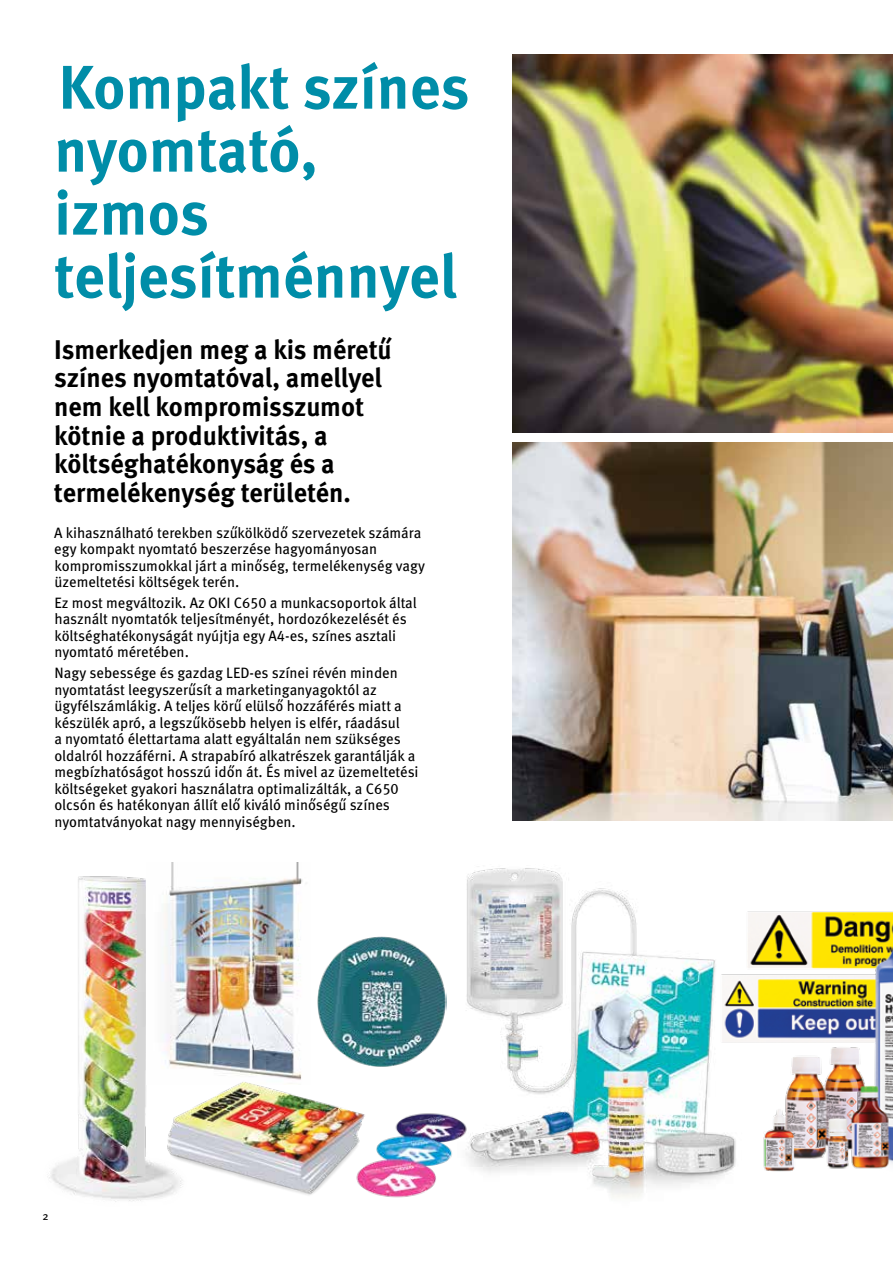
<style>
.page{position:relative;width:893px;height:1263px;background:#fff}
.page>*{position:absolute;margin:0;border:0;box-sizing:border-box;transform-origin:0 0}
.t1{font:700 61.5px/63px "Meta Pro";color:#008da8}
.t2{font:700 27px/28.5px "Meta Pro";color:#000;scale:.96 1}
.t3{font:15px/16.5px "Meta Pro";letter-spacing:-.005em;color:#000}
.t4{font:11.25px "Meta Pro";color:#000}
.s1{font-family:"Meta Book LF"}
</style>
<div class="page">
<img style="left:49px;top:876px;width:97px;height:326px">
<img style="left:162px;top:862px;width:141px;height:206px">
<img style="left:512px;top:442px;width:381px;height:379px">
<img style="left:512px;top:54px;width:381px;height:378px">
<img style="left:466px;top:868px;width:215px;height:329px">
<img style="left:317px;top:936px;width:130px;height:131px">
<img style="left:377px;top:1108px;width:95px;height:90px">
<img style="left:137px;top:1068px;width:240px;height:134px">
<img style="left:653px;top:876px;width:240px;height:308px">
<h1 class="t1" style="left:54px;top:52px;width:417px">Kompakt színes nyomtató, izmos teljesítménnyel</h1>
<h2 class="t2" style="left:54px;top:334px;width:353px">Ismerkedjen meg a kis méretű színes nyomtatóval, amellyel nem kell kompromisszumot kötnie a produktivitás, a költséghatékonyság és a termelékenység területén.</h2>
<p class="t3" style="left:54px;top:523px;width:373px">A kihasználható terekben szűkölködő szervezetek számára egy kompakt nyomtató beszerzése hagyományosan kompromisszumokkal járt a minőség, termelékenység vagy üzemeltetési költségek terén.</p>
<p class="t3" style="left:54px;top:593px;width:364px">Ez most megváltozik. Az OKI C<span class="s1">650</span> a munkacsoportok által használt nyomtatók teljesítményét, hordozókezelését és költséghatékonyságát nyújtja egy A<span class="s1">4</span>-es, színes asztali nyomtató méretében.</p>
<p class="t3" style="left:54px;top:664px;width:366px">Nagy sebessége és gazdag LED-es színei révén minden nyomtatást leegyszerűsít a marketinganyagoktól az ügyfélszámlákig. A teljes körű elülső hozzáférés miatt a készülék apró, a legszűkösebb helyen is elfér, ráadásul<br>a nyomtató élettartama alatt egyáltalán nem szükséges oldalról hozzáférni. A strapabíró alkatrészek garantálják a megbízhatóságot hosszú időn át. És mivel az üzemeltetési költségeket gyakori használatra optimalizálták, a C<span class="s1">650 </span>olcsón és hatékonyan állít elő kiváló minőségű színes nyomtatványokat nagy mennyiségben.</p>
<p class="t4" style="left:43px;top:1207px;width:8px">2</p>
</div>
